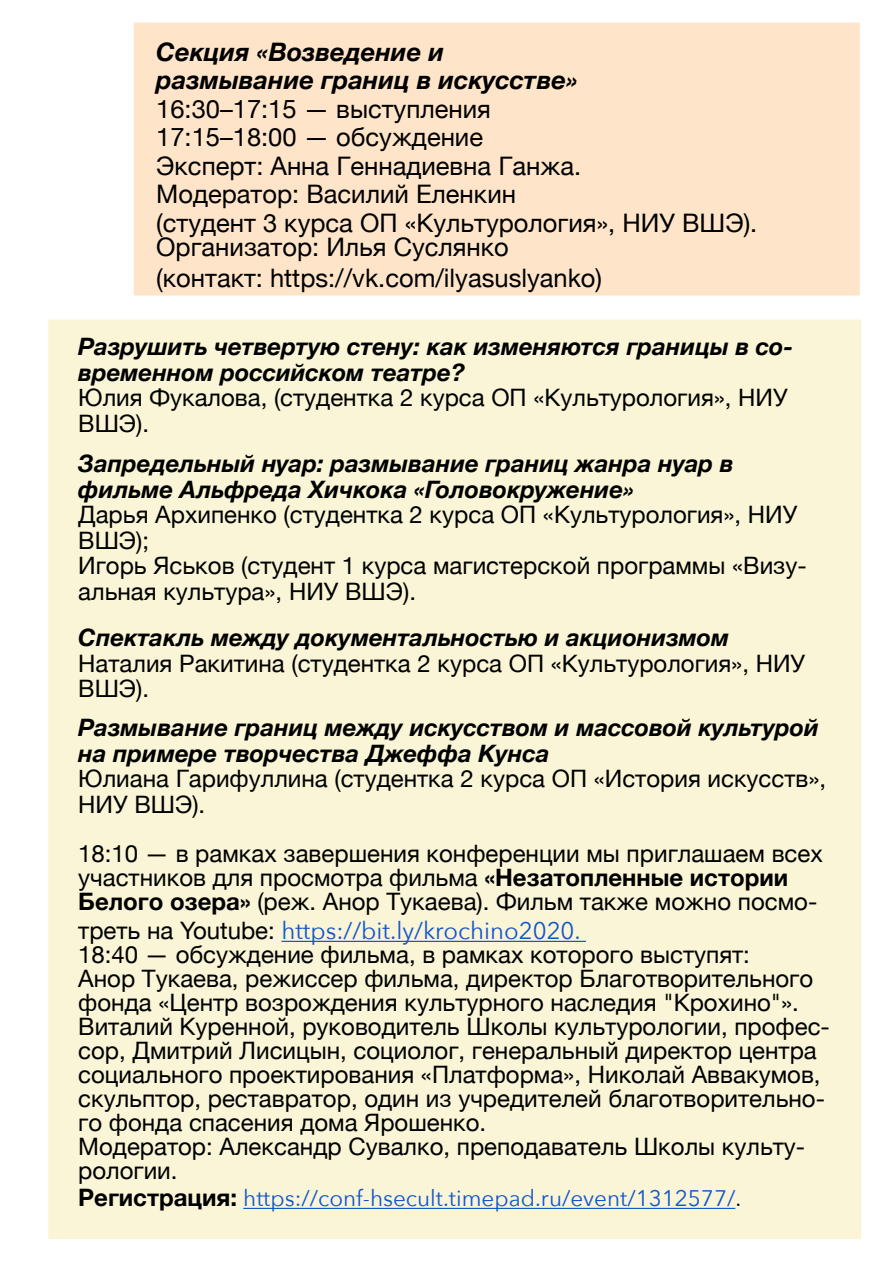
<style>
.page{position:relative;width:893px;height:1263px;background:#fff}
.page>*{position:absolute;margin:0;border:0;box-sizing:border-box;transform-origin:0 0}
.t1{font:25.5px/28.5px "Helvetica Neue";color:#000}
.t2{font:italic 700 25.5px/28.5px "Helvetica Neue";color:#000}
.t3{font:24px/24px "Helvetica Neue";color:#000}
.t4{font:italic 700 24px/25.5px "Helvetica Neue";color:#000}
.t5{font:24px "Avenir Next";color:#15c}
.t6{font:22.5px "Avenir Next";color:#15c}
.s1{font-weight:700}
.s2{font-family:"Helvetica Neue";color:#000}
.s3{font-family:"Helvetica Neue";font-weight:700;font-size:24px;color:#000}
.s4{color:#000}
</style>
<div class="page">
<div style="left:48px;top:319px;width:814px;height:920px;background:#f9f5d6"></div>
<div style="left:125px;top:14px;width:744px;height:295px;background:#fee5c9"></div>
<div style="left:116px;top:4px;width:762px;height:310px;border:18px solid #fff"></div>
<hr style="left:281px;top:941px;width:305px;height:1px;background:#15c">
<hr style="left:243px;top:1208px;width:492px;height:1px;background:#15c">
<p class="t2" style="left:156px;top:38px;width:423px">Секция «Возведение и размывание границ в искусстве»</p>
<p class="t1" style="left:156px;top:96px;width:603px">16:30–17:15 — выступления<br>17:15–18:00 — обсуждение<br>Эксперт: Анна Геннадиевна Ганжа.<br>Модератор: Василий Еленкин<br>(студент 3 курса ОП «Культурология», НИУ ВШЭ).</p>
<p class="t1" style="left:156px;top:233px;width:447px;line-height:30.6px">Организатор: Илья Суслянко (контакт: https://vk.com/ilyasuslyanko)</p>
<p class="t4" style="left:78px;top:335px;width:716px">Разрушить четвертую стену: как изменяются границы в со&shy;временном российском театре?</p>
<p class="t3" style="left:78px;top:386px;width:711px;line-height:25.5px">Юлия Фукалова, (студентка 2 курса ОП «Культурология», НИУ<br>ВШЭ).</p>
<p class="t4" style="left:78px;top:452px;width:657px">Запредельный нуар: размывание границ жанра нуар в фильме Альфреда Хичкока «Головокружение»</p>
<p class="t3" style="left:78px;top:503px;width:730px;line-height:25.5px">Дарья Архипенко (студентка 2 курса ОП «Культурология», НИУ ВШЭ);<br>Игорь Яськов (студент 1 курса магистерской программы «Визу&shy;альная культура», НИУ ВШЭ).</p>
<p class="t4" style="left:78px;top:626px;width:652px">Спектакль между документальностью и акционизмом</p>
<p class="t3" style="left:78px;top:652px;width:728px;line-height:25.5px">Наталия Ракитина (студентка 2 курса ОП «Культурология», НИУ<br>ВШЭ).</p>
<p class="t4" style="left:78px;top:715px;width:742px">Размывание границ между искусством и массовой культурой на примере творчества Джеффа Кунса</p>
<p class="t3" style="left:78px;top:767px;width:749px;line-height:25.5px">Юлиана Гарифуллина (студентка 2 курса ОП «История искусств»,<br>НИУ ВШЭ).</p>
<p class="t3" style="left:78px;top:843px;width:746px">18:10 — в рамках завершения конференции мы приглашаем всех участников для просмотра фильма <span class="s1">«Незатопленные истории<br>Белого озера»</span> (реж. Анор Тукаева). Фильм также можно посмо-</p>
<p class="t5" style="left:78px;top:910px;width:504px"><span class="s2">треть на Youtube:</span> https://bit.ly/krochino2020.</p>
<p class="t3" style="left:78px;top:944px;width:753px">18:40 — обсуждение фильма, в рамках которого выступят:<br>Анор Тукаева, режиссер фильма, директор Благотворительного фонда «Центр возрождения культурного наследия "Крохино"».<br>Виталий Куренной, руководитель Школы культурологии, профес&shy;сор, Дмитрий Лисицын, социолог, генеральный директор центра социального проектирования «Платформа», Николай Аввакумов, скульптор, реставратор, один из учредителей благотворительно&shy;го фонда спасения дома Ярошенко.<br>Модератор: Александр Сувалко, преподаватель Школы культу&shy;рологии.</p>
<p class="t6" style="left:78px;top:1179px;width:664px"><span class="s3">Регистрация:</span> https://conf-hsecult.timepad.ru/event/1312577/<span class="s4">.</span></p>
</div>
